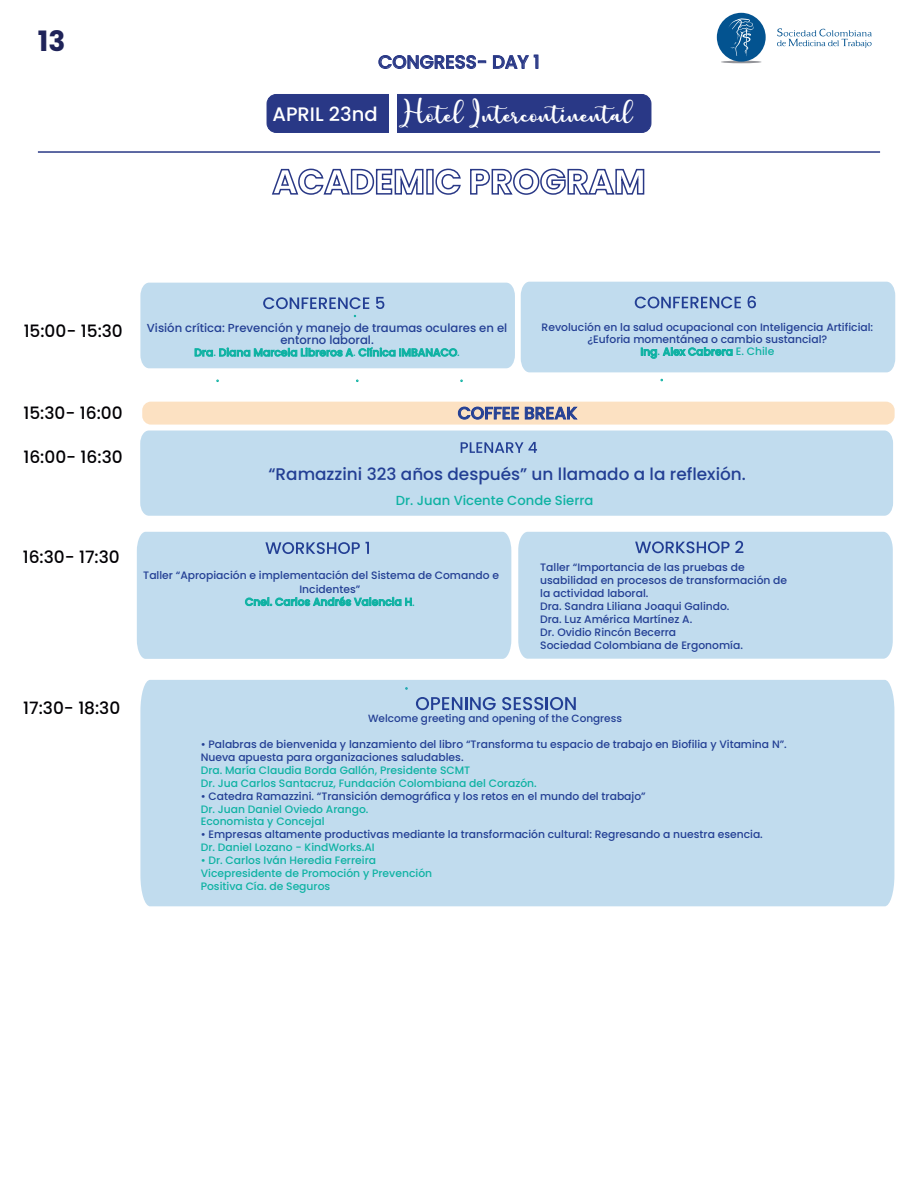
<style>
.page{position:relative;width:918px;height:1188px;background:#fff}
.page>*{position:absolute;margin:0;border:0;box-sizing:border-box;transform-origin:0 0}
.t1{font:700 28.05px "Poppins";color:#1f2359}
.t2{font:19.5px "charlotte";color:#fff}
.t3{font:500 19.5px "Poppins";color:#fff}
.t4{font:500 18.15px "Poppins";color:#293886}
.t5{font:500 16.95px "Poppins";color:#020004}
.t6{font:500 16.95px "Poppins";color:#233f94}
.t7{font:500 16.8px "Poppins";color:#233f94}
.t8{font:500 13.2px "Poppins";color:#0eb2a3}
.t9{font:500 11.7px/12.3px "Poppins";color:#233f94;text-align:center}
.t10{font:500 10.8px/12.9px "Poppins";color:#233f94}
.t11{font:500 10.8px/12.9px "Poppins";color:#0eb2a3}
.t12{font:500 10.5px "Poppins";color:#233f94}
</style>
<div class="page">
<div style="left:142px;top:402px;width:753px;height:23px;background:#fce1c2;border-radius:9px"></div>
<svg style="left:458px;top:407px;width:61px;height:13px"></svg>
<svg style="left:525px;top:407px;width:52px;height:13px"></svg>
<div style="left:140px;top:430px;width:753px;height:86px;background:#c1dcee"></div>
<div style="left:137px;top:532px;width:374px;height:127px;background:#c1dcee"></div>
<svg style="left:245px;top:596px;width:167px;height:10px;background:#6cc7ca"></svg>
<div style="left:518px;top:532px;width:375px;height:127px;background:#c1dcee"></div>
<div style="left:140px;top:680px;width:754px;height:226px;background:#c1dcee"></div>
<svg style="left:140px;top:283px;width:375px;height:85px;background:#b7d7e9"></svg>
<div style="left:521px;top:282px;width:374px;height:90px;background:#c1dcee"></div>
<svg style="left:461px;top:442px;width:76px;height:11px"></svg>
<svg style="left:265px;top:542px;width:95px;height:12px"></svg>
<svg style="left:366px;top:542px;width:3px;height:12px"></svg>
<svg style="left:635px;top:541px;width:108px;height:12px"></svg>
<svg style="left:416px;top:697px;width:80px;height:13px"></svg>
<svg style="left:502px;top:697px;width:74px;height:13px"></svg>
<div style="left:267px;top:94px;width:384px;height:38px;background:#293886;border-radius:9px"></div>
<div style="left:267px;top:94px;width:384px;height:39px;border:1px solid #293886;border-radius:9px"></div>
<div style="left:389px;top:93px;width:8px;height:44px;background:#fff"></div>
<svg style="left:378px;top:55px;width:108px;height:14px"></svg>
<svg style="left:493px;top:54px;width:46px;height:15px"></svg>
<svg style="left:271px;top:168px;width:153px;height:27px"></svg>
<div style="left:426px;top:169px;width:8px;height:26px;border:2px solid #293886"></div>
<svg style="left:435px;top:168px;width:26px;height:27px"></svg>
<svg style="left:470px;top:168px;width:175px;height:27px"></svg>
<hr style="left:38px;top:151px;width:842px;height:2px;background:#293886">
<svg style="left:777px;top:28px;width:95px;height:20px"></svg>
<hr style="left:721px;top:61px;width:41px;height:2px;background:#939499;border-radius:50%">
<div style="left:717px;top:13px;width:49px;height:49px;background:#035390;border-radius:50%"></div>
<svg style="left:729px;top:18px;width:25px;height:38px"></svg>
<h1 class="t1" style="left:38px;top:25px;width:29px">13</h1>
<h3 class="t4" style="left:378px;top:52px;width:163px">CONGRESS- DAY 1</h3>
<h2 class="t3" style="left:272px;top:103px;width:107px">APRIL 23nd</h2>
<h2 class="t2" style="left:404px;top:104px;width:231px">Hotel Intercontinental</h2>
<h3 class="t5" style="left:24px;top:321px;width:101px">15:00- 15:30</h3>
<h3 class="t5" style="left:23px;top:403px;width:101px">15:30- 16:00</h3>
<h3 class="t5" style="left:23px;top:447px;width:101px">16:00- 16:30</h3>
<h3 class="t5" style="left:23px;top:547px;width:99px">16:30- 17:30</h3>
<h3 class="t5" style="left:23px;top:699px;width:99px">17:30- 18:30</h3>
<p class="t9" style="left:147px;top:321px;width:362px">Visión crítica: Prevención y manejo de traumas oculares en el entorno laboral.</p>
<p class="t11" style="left:194px;top:346px;width:267px">Dra. Diana Marcela Libreros A. Clínica IMBANACO.</p>
<p class="t10" style="left:542px;top:321px;width:333px;line-height:12.3px;text-align:center">Revolución en la salud ocupacional con Inteligencia Artificial: ¿Euforia momentánea o cambio sustancial?</p>
<p class="t11" style="left:640px;top:345px;width:136px">Ing. Alex Cabrera E. Chile</p>
<h3 class="t6" style="left:458px;top:403px;width:121px">COFFEE BREAK</h3>
<h3 class="t7" style="left:268px;top:464px;width:479px">“Ramazzini 323 años después” un llamado a la reflexión.</h3>
<p class="t8" style="left:396px;top:492px;width:199px">Dr. Juan Vicente Conde Sierra</p>
<p class="t10" style="left:299px;top:568px;width:201px;line-height:14.5px;text-indent:-156px">Taller “Apropiación e implementación del Sistema de Comando e<br>Incidentes”</p>
<p class="t11" style="left:245px;top:595px;width:171px">Cnel. Carlos Andrés Valencia H.</p>
<p class="t10" style="left:540px;top:561px;width:248px">Taller “Importancia de las pruebas de usabilidad en procesos de transformación de la actividad laboral.<br>Dra. Sandra Liliana Joaqui Galindo.<br>Dra. Luz América Martínez A.<br>Dr. Ovidio Rincón Becerra<br>Sociedad Colombiana de Ergonomía.</p>
<p class="t12" style="left:368px;top:712px;width:255px">Welcome greeting and opening of the Congress</p>
<p class="t10" style="left:201px;top:738px;width:588px">• Palabras de bienvenida y lanzamiento del libro “Transforma tu espacio de trabajo en Biofilia y Vitamina N”.<br>Nueva apuesta para organizaciones saludables.</p>
<p class="t11" style="left:201px;top:764px;width:338px">Dra. María Claudia Borda Gallón, Presidente SCMT<br>Dr. Jua Carlos Santacruz, Fundación Colombiana del Corazón.</p>
<p class="t10" style="left:201px;top:789px;width:447px">• Catedra Ramazzini. “Transición demográfica y los retos en el mundo del trabajo”</p>
<p class="t11" style="left:201px;top:802px;width:169px">Dr. Juan Daniel Oviedo Arango.<br>Economista y Concejal</p>
<p class="t10" style="left:201px;top:828px;width:564px">• Empresas altamente productivas mediante la transformación cultural: Regresando a nuestra esencia.</p>
<p class="t11" style="left:201px;top:841px;width:176px">Dr. Daniel Lozano - KindWorks.AI</p>
<p class="t11" style="left:201px;top:854px;width:233px">• Dr. Carlos Iván Heredia Ferreira<br>Vicepresidente de Promoción y Prevención<br>Positiva Cía. de Seguros</p>
</div>
